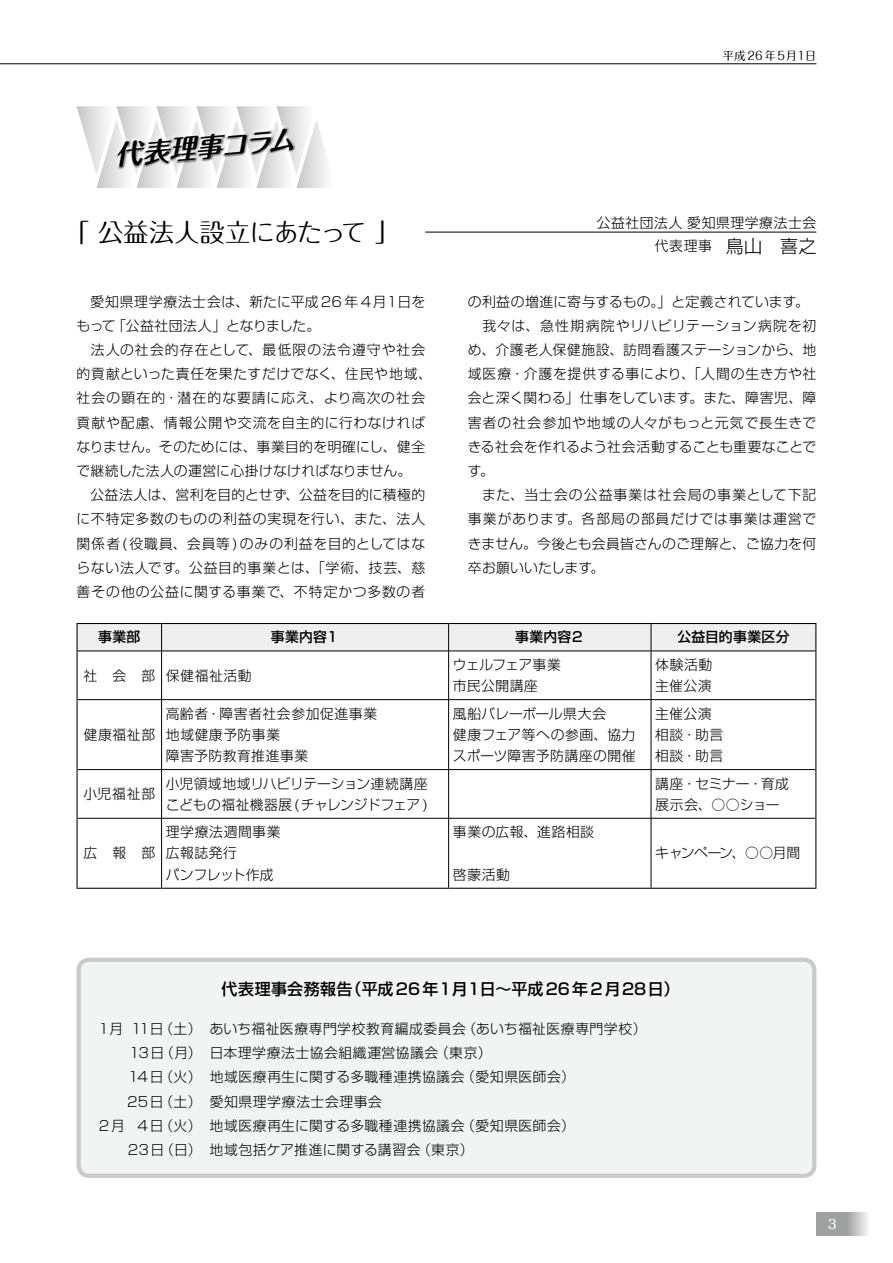
<style>
.page{position:relative;width:893px;height:1263px;background:#fff}
.page>*{position:absolute;margin:0;border:0;box-sizing:border-box;transform-origin:0 0}
.t1{font:italic 700 26.7px "Maru Fo Pro";color:#000}
.t2{font:25.5px "Maru Fo Pro";letter-spacing:-.035em;color:#000}
.t3{font:500 15.9px "Shin Go Pro";letter-spacing:.03em;color:#000}
.t4{font:300 13.8px/24.2px "Shin Go Pro";letter-spacing:.035em;color:#000}
.t5{font:300 13.8px/21.3px "Shin Go Pro";letter-spacing:-.005em;color:#000}
.t6{font:500 13.8px "Shin Go Pro";letter-spacing:.02em;color:#000}
.t7{font:300 13.8px/21.3px "Shin Go Pro";letter-spacing:-.02em;color:#000}
.t8{font:300 13.8px "Shin Go Pro";letter-spacing:-.025em;color:#000}
.t9{font:500 12.75px "Maru Fo Pro";color:#fff}
.t10{font:11.7px "Maru Fo Pro";letter-spacing:-.035em;color:#000}
.s1{font-size:18px}
</style>
<div class="page">
<svg style="left:816px;top:1213px;width:52px;height:23px"></svg>
<hr style="left:0;top:64px;width:816px;height:1px;background:#000">
<svg style="left:77px;top:106px;width:250px;height:82px"></svg>
<hr style="left:425px;top:232px;width:391px;height:1px;background:#000">
<div style="left:79px;top:960px;width:735px;height:216px;background:#f2f3f3;border-radius:11px"></div>
<div style="left:77px;top:958px;width:739px;height:220px;border:4px solid #c9caca;border-radius:11px"></div>
<hr style="left:77px;top:651px;width:1px;height:49px;background:#000">
<hr style="left:815px;top:651px;width:1px;height:49px;background:#000">
<hr style="left:77px;top:700px;width:1px;height:70px;background:#000">
<hr style="left:815px;top:700px;width:1px;height:70px;background:#000">
<hr style="left:77px;top:769px;width:1px;height:49px;background:#000">
<hr style="left:815px;top:769px;width:1px;height:49px;background:#000">
<hr style="left:77px;top:818px;width:1px;height:70px;background:#000">
<hr style="left:815px;top:818px;width:1px;height:70px;background:#000">
<hr style="left:77px;top:888px;width:85px;height:1px;background:#000">
<hr style="left:162px;top:888px;width:287px;height:1px;background:#000">
<hr style="left:449px;top:888px;width:202px;height:1px;background:#000">
<hr style="left:651px;top:888px;width:165px;height:1px;background:#000">
<svg style="left:77px;top:623px;width:739px;height:28px"></svg>
<hr style="left:78px;top:651px;width:84px;height:1px;background:#000">
<hr style="left:162px;top:651px;width:287px;height:1px;background:#000">
<hr style="left:161px;top:651px;width:1px;height:48px;background:#000">
<hr style="left:449px;top:651px;width:202px;height:1px;background:#000">
<hr style="left:448px;top:651px;width:1px;height:48px;background:#000">
<hr style="left:651px;top:651px;width:164px;height:1px;background:#000">
<hr style="left:651px;top:651px;width:1px;height:48px;background:#000">
<hr style="left:78px;top:699px;width:84px;height:1px;background:#000">
<hr style="left:162px;top:699px;width:287px;height:1px;background:#000">
<hr style="left:161px;top:700px;width:1px;height:69px;background:#000">
<hr style="left:449px;top:699px;width:202px;height:1px;background:#000">
<hr style="left:448px;top:700px;width:1px;height:69px;background:#000">
<hr style="left:651px;top:699px;width:164px;height:1px;background:#000">
<hr style="left:651px;top:700px;width:1px;height:69px;background:#000">
<hr style="left:78px;top:769px;width:84px;height:1px;background:#000">
<hr style="left:162px;top:769px;width:287px;height:1px;background:#000">
<hr style="left:161px;top:770px;width:1px;height:48px;background:#000">
<hr style="left:449px;top:769px;width:202px;height:1px;background:#000">
<hr style="left:448px;top:770px;width:1px;height:48px;background:#000">
<hr style="left:651px;top:769px;width:164px;height:1px;background:#000">
<hr style="left:651px;top:770px;width:1px;height:48px;background:#000">
<hr style="left:78px;top:818px;width:84px;height:1px;background:#000">
<hr style="left:162px;top:818px;width:287px;height:1px;background:#000">
<hr style="left:161px;top:818px;width:1px;height:70px;background:#000">
<hr style="left:449px;top:818px;width:202px;height:1px;background:#000">
<hr style="left:448px;top:818px;width:1px;height:70px;background:#000">
<hr style="left:651px;top:818px;width:164px;height:1px;background:#000">
<hr style="left:651px;top:818px;width:1px;height:70px;background:#000">
<h1 class="t1" style="left:113px;top:134px;width:181px;rotate:-5deg">代表理事コラム</h1>
<p class="t10" style="left:722px;top:47px;width:95px">平成26年５月１日</p>
<h2 class="t2" style="left:64px;top:212px;width:338px">「公益法人設立にあたって」</h2>
<p class="t4" style="left:655px;top:209px;width:177px;line-height:23.4px;text-indent:-58px">公益社団法人 愛知県理学療法士会　代表理事　<span class="s1">鳥山　喜之</span></p>
<p class="t4" style="left:77px;top:288px;width:357px">　愛知県理学療法士会は、新たに平成26年 4月1日をもって「公益社団法人」となりました。<br>　法人の社会的存在として、最低限の法令遵守や社会的貢献といった責任を果たすだけでなく、住民や地域、社会の顕在的・潜在的な要請に応え、より高次の社会貢献や配慮、情報公開や交流を自主的に行わなければなりません。そのためには、事業目的を明確にし、健全で継続した法人の運営に心掛けなければなりません。<br>　公益法人は、営利を目的とせず、公益を目的に積極的に不特定多数のものの利益の実現を行い、また、法人関係者(役職員、会員等 )のみの利益を目的としてはならない法人です。公益目的事業とは、「学術、技芸、慈善その他の公益に関する事業で、不特定かつ多数の者</p>
<p class="t4" style="left:468px;top:288px;width:350px">の利益の増進に寄与するもの。」と定義されています。　我々は、急性期病院やリハビリテーション病院を初め、介護老人保健施設、訪問看護ステーションから、地域医療・介護を提供する事により、「人間の生き方や社会と深く関わる」仕事をしています。また、障害児、障害者の社会参加や地域の人々がもっと元気で長生きできる社会を作れるよう社会活動することも重要なことです。<br>　また、当士会の公益事業は社会局の事業として下記事業があります。各部局の部員だけでは事業は運営できません。今後とも会員皆さんのご理解と、ご協力を何卒お願いいたします。</p>
<p class="t6" style="left:98px;top:626px;width:44px">事業部</p>
<p class="t6" style="left:271px;top:626px;width:70px">事業内容１</p>
<p class="t6" style="left:515px;top:626px;width:71px">事業内容２</p>
<p class="t6" style="left:677px;top:626px;width:114px">公益目的事業区分</p>
<p class="t4" style="left:83px;top:661px;width:170px">社 会 部 保健福祉活動</p>
<p class="t4" style="left:453px;top:652px;width:109px;line-height:21.3px">ウェルフェア事業市民公開講座</p>
<p class="t4" style="left:655px;top:652px;width:59px;line-height:21.3px">体験活動主催公演</p>
<p class="t4" style="left:83px;top:721px;width:73px">健康福祉部</p>
<p class="t4" style="left:166px;top:701px;width:213px;line-height:21.3px">高齢者・障害者社会参加促進事業地域健康予防事業<br>障害予防教育推進事業</p>
<p class="t4" style="left:453px;top:701px;width:184px;line-height:21.3px">風船バレーボール県大会<br>健康フェア等への参画、協力スポーツ障害予防講座の開催</p>
<p class="t4" style="left:655px;top:701px;width:70px;line-height:21.3px">主催公演相談・助言相談・助言</p>
<p class="t4" style="left:83px;top:780px;width:73px">小児福祉部</p>
<p class="t5" style="left:166px;top:771px;width:263px">小児領域地域リハビリテーション連続講座こどもの福祉機器展(チャレンジドフェア)</p>
<p class="t7" style="left:655px;top:771px;width:135px">講座・セミナー・育成展示会、○○ショー</p>
<p class="t4" style="left:83px;top:839px;width:73px">広報部</p>
<p class="t4" style="left:166px;top:820px;width:116px;line-height:21.3px">理学療法週間事業広報誌発行<br>パンフレット作成</p>
<p class="t4" style="left:453px;top:818px;width:143px">事業の広報、進路相談</p>
<p class="t8" style="left:655px;top:842px;width:147px">キャンペーン、○○月間</p>
<p class="t4" style="left:453px;top:861px;width:59px">啓蒙活動</p>
<p class="t3" style="left:222px;top:975px;width:459px">代表理事会務報告（平成26年1月1日～平成26年2月28日）</p>
<p class="t4" style="left:99px;top:1015px;width:549px">1月 11日（土）あいち福祉医療専門学校教育編成委員会（あいち福祉医療専門学校）</p>
<p class="t4" style="left:129px;top:1039px;width:364px">13日（月） 日本理学療法士協会組織運営協議会（東京）</p>
<p class="t4" style="left:128px;top:1063px;width:448px">14日（火）地域医療再生に関する多職種連携協議会（愛知県医師会）</p>
<p class="t4" style="left:127px;top:1088px;width:256px">25日（土）愛知県理学療法士会理事会</p>
<p class="t4" style="left:99px;top:1112px;width:478px">2月 4日（火）地域医療再生に関する多職種連携協議会（愛知県医師会）</p>
<p class="t4" style="left:128px;top:1136px;width:347px">23日（日）地域包括ケア推進に関する講習会（東京）</p>
<p class="t9" style="left:828px;top:1214px;width:10px">3</p>
</div>
